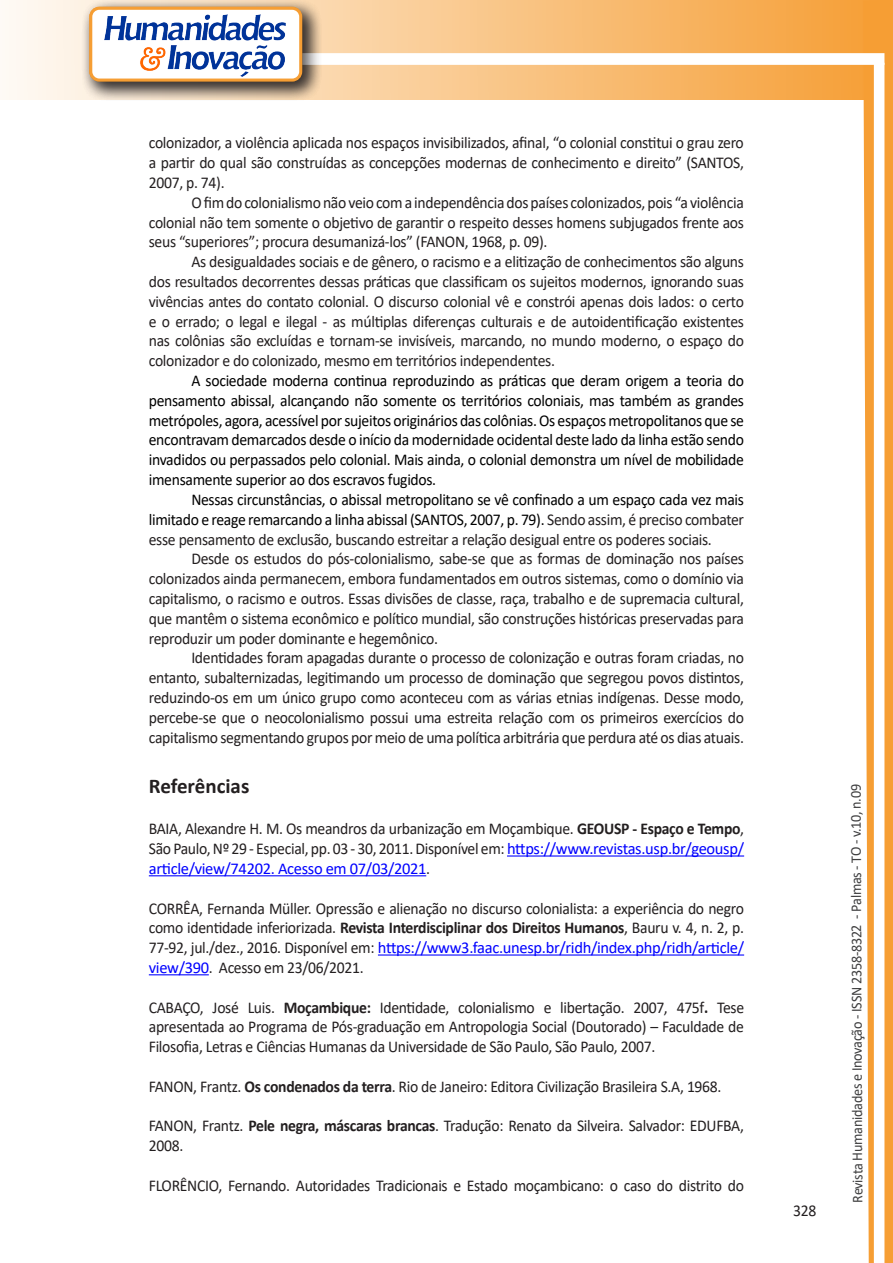
<style>
.page{position:relative;width:893px;height:1263px;background:#fff}
.page>*{position:absolute;margin:0;border:0;box-sizing:border-box;transform-origin:0 0}
.Titulo_2{font:700 21px "Calibri";color:#231f20}
.texto{font:16.5px/19.8px "Calibri";letter-spacing:-.02em;color:#231f20;text-align:justify;scale:.95 1}
.texto-2{font:16.5px/19.8px "Calibri";letter-spacing:-.02em;color:#000;text-align:justify;scale:.95 1}
.t1{font:15px "Calibri";letter-spacing:-.025em;color:#3e3e3f;scale:.95 1}
.s1{color:#231f20}
.s2{font-weight:700}
.s3{color:#00f}
</style>
<div class="page">
<svg style="left:5px;top:0;width:858px;height:100px;background:#f9c484"></svg>
<div style="left:302px;top:53px;width:582px;height:12px;background:#fff;border:2px solid #fff"></div>
<svg style="left:863px;top:0;width:30px;height:1263px"></svg>
<div style="left:81px;top:0;width:241px;height:102px;background:#231f20;opacity:.75"></div>
<div style="left:91px;top:8px;width:210px;height:72px;background:#fff;border-radius:9px"></div>
<img style="left:104px;top:14px;width:181px;height:62px">
<div style="left:89px;top:7px;width:213px;height:75px;border:3px solid #f69e34;border-radius:9px"></div>
<hr style="left:507px;top:855px;width:237px;height:1px;background:#00f">
<hr style="left:149px;top:875px;width:277px;height:1px;background:#00f">
<hr style="left:378px;top:954px;width:366px;height:1px;background:#00f">
<hr style="left:149px;top:974px;width:60px;height:1px;background:#00f">
<p class="texto" style="left:149px;top:133px;width:628px">colonizador, a violência aplicada nos espaços invisibilizados, afinal, “o colonial constitui o grau zero a partir do qual são construídas as concepções modernas de conhecimento e direito” (SANTOS, 2007, p. 74).</p>
<p class="texto" style="left:149px;top:192px;width:628px;text-indent:43px">O fim do colonialismo não veio com a independência dos países colonizados, pois “a violência colonial não tem somente o objetivo de garantir o respeito desses homens subjugados frente aos seus “superiores”; procura desumanizá-los” (FANON, 1968, p. 09).</p>
<p class="texto" style="left:149px;top:251px;width:628px;text-indent:43px">As desigualdades sociais e de gênero, o racismo e a elitização de conhecimentos são alguns dos resultados decorrentes dessas práticas que classificam os sujeitos modernos, ignorando suas vivências antes do contato colonial. O discurso colonial vê e constrói apenas dois lados: o certo e o errado; o legal e ilegal - as múltiplas diferenças culturais e de autoidentificação existentes nas colônias são excluídas e tornam-se invisíveis, marcando, no mundo moderno, o espaço do colonizador e do colonizado, mesmo em territórios independentes.</p>
<p class="texto-2" style="left:149px;top:370px;width:628px;text-indent:43px">A sociedade moderna continua reproduzindo as práticas que deram origem a teoria do pensamento abissal, alcançando não somente os territórios coloniais, mas também as grandes metrópoles, agora, acessível por sujeitos originários das colônias. Os espaços metropolitanos que se encontravam demarcados desde o início da modernidade ocidental deste lado da linha estão sendo invadidos ou perpassados pelo colonial. Mais ainda, o colonial demonstra um nível de mobilidade imensamente superior ao dos escravos fugidos.</p>
<p class="texto-2" style="left:149px;top:489px;width:628px;text-indent:43px">Nessas circunstâncias, o abissal metropolitano se vê confinado a um espaço cada vez mais limitado e reage remarcando a linha abissal (SANTOS, 2007, p. 79). <span class="s1">Sendo assim, é preciso combater esse pensamento de exclusão, buscando estreitar a relação desigual entre os poderes sociais.</span></p>
<p class="texto" style="left:149px;top:548px;width:628px;text-indent:43px">Desde os estudos do pós-colonialismo, sabe-se que as formas de dominação nos países colonizados ainda permanecem, embora fundamentados em outros sistemas, como o domínio via capitalismo, o racismo e outros. Essas divisões de classe, raça, trabalho e de supremacia cultural, que mantêm o sistema econômico e político mundial, são construções históricas preservadas para reproduzir um poder dominante e hegemônico.</p>
<p class="texto" style="left:149px;top:647px;width:628px;text-indent:43px">Identidades foram apagadas durante o processo de colonização e outras foram criadas, no entanto, subalternizadas, legitimando um processo de dominação que segregou povos distintos, reduzindo-os em um único grupo como aconteceu com as várias etnias indígenas. Desse modo, percebe-se que o neocolonialismo possui uma estreita relação com os primeiros exercícios do capitalismo segmentando grupos por meio de uma política arbitrária que perdura até os dias atuais.</p>
<p class="Titulo_2" style="left:149px;top:771px;width:102px">Referências</p>
<p class="texto" style="left:149px;top:818px;width:628px">BAIA, Alexandre H. M. Os meandros da urbanização em Moçambique. <span class="s2">GEOUSP - Espaço e Tempo</span>, São Paulo, Nº 29 - Especial, pp. 03 - 30, 2011. Disponível em: <span class="s3">https://www.revistas.usp.br/geousp/ article/view/74202. Acesso em 07/03/2021</span>.</p>
<p class="texto" style="left:149px;top:898px;width:628px">CORRÊA, Fernanda Müller. Opressão e alienação no discurso colonialista: a experiência do negro como identidade inferiorizada. <span class="s2">Revista Interdisciplinar dos Direitos Humanos</span>, Bauru v. 4, n. 2, p.<br>77-92, jul./dez., 2016. Disponível em: <span class="s3">https://www3.faac.unesp.br/ridh/index.php/ridh/article/ view/390</span>. Acesso em 23/06/2021.</p>
<p class="texto" style="left:149px;top:997px;width:628px">CABAÇO, José Luis. <span class="s2">Moçambique:</span> Identidade, colonialismo e libertação. 2007, 475f<span class="s2">.</span> Tese apresentada ao Programa de Pós-graduação em Antropologia Social (Doutorado) – Faculdade de Filosofia, Letras e Ciências Humanas da Universidade de São Paulo, São Paulo, 2007.</p>
<p class="texto" style="left:149px;top:1076px;width:604px">FANON, Frantz. <span class="s2">Os condenados da terra</span>. Rio de Janeiro: Editora Civilização Brasileira S.A, 1968.</p>
<p class="texto" style="left:149px;top:1115px;width:628px">FANON, Frantz. <span class="s2">Pele negra, máscaras brancas</span>. Tradução: Renato da Silveira. Salvador: EDUFBA,<br>2008.</p>
<p class="texto" style="left:149px;top:1175px;width:628px">FLORÊNCIO, Fernando. Autoridades Tradicionais e Estado moçambicano: o caso do distrito do</p>
<p class="texto" style="left:793px;top:1200px;width:26px">328</p>
<p class="t1" style="left:846px;top:1203px;width:442px;rotate:-90deg">Revista Humanidades e Inovação - ISSN 2358-8322 - Palmas - TO - v.10, n.09</p>
</div>
